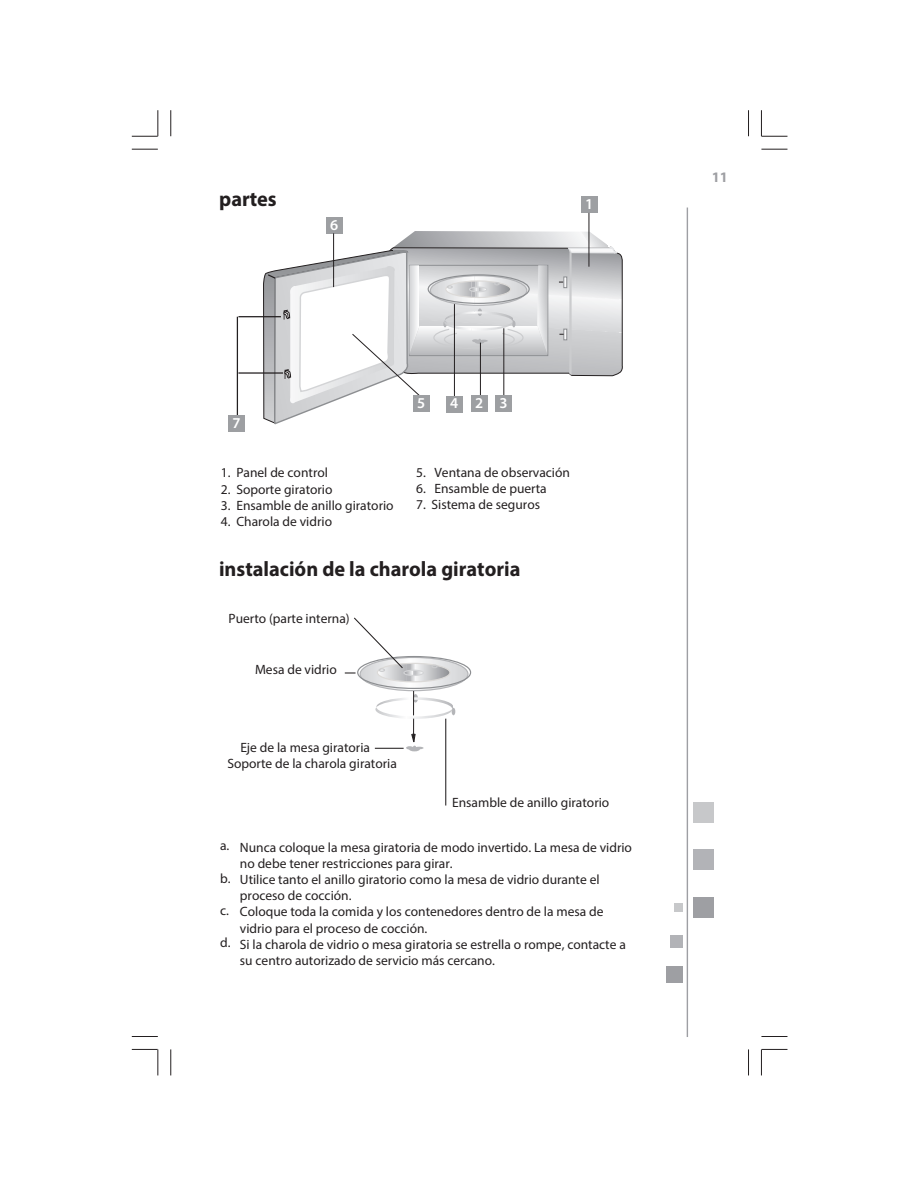
<style>
.page{position:relative;width:918px;height:1188px;background:#fff}
.page>*{position:absolute;margin:0;border:0;box-sizing:border-box;transform-origin:0 0}
.t1{font:700 21px "Myriad Pro";color:#231f20}
.t2{font:600 15.15px "Myriad Pro";color:#fff}
.t3{font:700 14.55px "Myriad Pro";color:#9e9fa3}
.t4{font:13.5px/16.2px "Myriad Pro";color:#231f20}
</style>
<div class="page">
<hr style="left:687px;top:208px;width:1px;height:829px;background:#9e9fa3">
<div style="left:693px;top:802px;width:20px;height:21px;background:#c7c8ca"></div>
<div style="left:693px;top:850px;width:20px;height:20px;background:#b2b3b7"></div>
<div style="left:693px;top:897px;width:20px;height:21px;background:#9e9fa3"></div>
<div style="left:674px;top:904px;width:9px;height:8px;background:#c7c8ca"></div>
<div style="left:670px;top:935px;width:13px;height:12px;background:#b2b3b7"></div>
<div style="left:666px;top:966px;width:17px;height:17px;background:#9e9fa3"></div>
<svg style="left:761px;top:149px;width:26px;height:1px"></svg>
<svg style="left:761px;top:1036px;width:26px;height:1px"></svg>
<svg style="left:132px;top:149px;width:26px;height:1px"></svg>
<svg style="left:132px;top:1036px;width:26px;height:1px"></svg>
<svg style="left:748px;top:110px;width:1px;height:26px"></svg>
<svg style="left:761px;top:110px;width:26px;height:27px"></svg>
<svg style="left:748px;top:1049px;width:1px;height:26px"></svg>
<svg style="left:761px;top:1049px;width:26px;height:26px"></svg>
<svg style="left:170px;top:110px;width:2px;height:26px"></svg>
<svg style="left:132px;top:110px;width:27px;height:27px"></svg>
<svg style="left:170px;top:1049px;width:2px;height:26px"></svg>
<svg style="left:132px;top:1049px;width:27px;height:26px"></svg>
<svg style="left:264px;top:231px;width:359px;height:192px"></svg>
<hr style="left:238px;top:316px;width:43px;height:1px;background:#231f20">
<hr style="left:238px;top:372px;width:45px;height:2px;background:#231f20">
<hr style="left:237px;top:317px;width:1px;height:99px;background:#231f20">
<svg style="left:345px;top:617px;width:123px;height:134px"></svg>
<hr style="left:445px;top:719px;width:1px;height:87px;background:#231f20">
<div style="left:581px;top:196px;width:16px;height:16px;background:#9d9fa2"></div>
<hr style="left:589px;top:213px;width:1px;height:54px;background:#231f20">
<hr style="left:480px;top:343px;width:1px;height:53px;background:#231f20">
<div style="left:471px;top:396px;width:16px;height:16px;background:#9d9fa2"></div>
<hr style="left:503px;top:328px;width:1px;height:67px;background:#231f20">
<div style="left:495px;top:396px;width:17px;height:16px;background:#9d9fa2"></div>
<hr style="left:454px;top:304px;width:1px;height:93px;background:#231f20">
<div style="left:446px;top:396px;width:16px;height:16px;background:#9d9fa2"></div>
<div style="left:413px;top:396px;width:16px;height:16px;background:#9d9fa2"></div>
<div style="left:326px;top:218px;width:16px;height:16px;background:#9d9fa2"></div>
<hr style="left:333px;top:233px;width:1px;height:54px;background:#231f20">
<div style="left:229px;top:415px;width:16px;height:16px;background:#9d9fa2"></div>
<h1 class="t1" style="left:219px;top:186px;width:59px">partes</h1>
<p class="t2" style="left:330px;top:216px;width:10px">6</p>
<p class="t2" style="left:585px;top:194px;width:10px">1</p>
<p class="t2" style="left:233px;top:413px;width:10px">7</p>
<p class="t4" style="left:221px;top:465px;width:109px">1. Panel de control</p>
<p class="t4" style="left:221px;top:481px;width:113px">2. Soporte giratorio</p>
<p class="t4" style="left:221px;top:497px;width:174px">3. Ensamble de anillo giratorio</p>
<p class="t4" style="left:221px;top:513px;width:113px">4. Charola de vidrio</p>
<p class="t2" style="left:417px;top:394px;width:10px">5</p>
<p class="t2" style="left:450px;top:393px;width:59px">423</p>
<p class="t4" style="left:416px;top:464px;width:155px">5. Ventana de observación</p>
<p class="t4" style="left:416px;top:480px;width:132px">6. Ensamble de puerta</p>
<p class="t4" style="left:416px;top:496px;width:125px">7. Sistema de seguros</p>
<h1 class="t1" style="left:219px;top:555px;width:303px">instalación de la charola giratoria</h1>
<p class="t4" style="left:229px;top:610px;width:123px">Puerto (parte interna)</p>
<p class="t4" style="left:255px;top:661px;width:83px">Mesa de vidrio</p>
<p class="t4" style="left:227px;top:739px;width:171px;line-height:16.8px;text-indent:13px">Eje de la mesa giratoria<br>Soporte de la charola giratoria</p>
<p class="t4" style="left:220px;top:837px;width:11px">a.</p>
<p class="t4" style="left:220px;top:870px;width:12px">b.</p>
<p class="t4" style="left:220px;top:902px;width:10px">c.</p>
<p class="t4" style="left:220px;top:935px;width:12px">d.</p>
<p class="t4" style="left:452px;top:794px;width:159px">Ensamble de anillo giratorio</p>
<p class="t4" style="left:240px;top:839px;width:394px">Nunca coloque la mesa giratoria de modo invertido. La mesa de vidrio no debe tener restricciones para girar.<br>Utilice tanto el anillo giratorio como la mesa de vidrio durante el proceso de cocción.<br>Coloque toda la comida y los contenedores dentro de la mesa de vidrio para el proceso de cocción.<br>Si la charola de vidrio o mesa giratoria se estrella o rompe, contacte a su centro autorizado de servicio más cercano.</p>
<p class="t3" style="left:712px;top:168px;width:18px">11</p>
</div>
